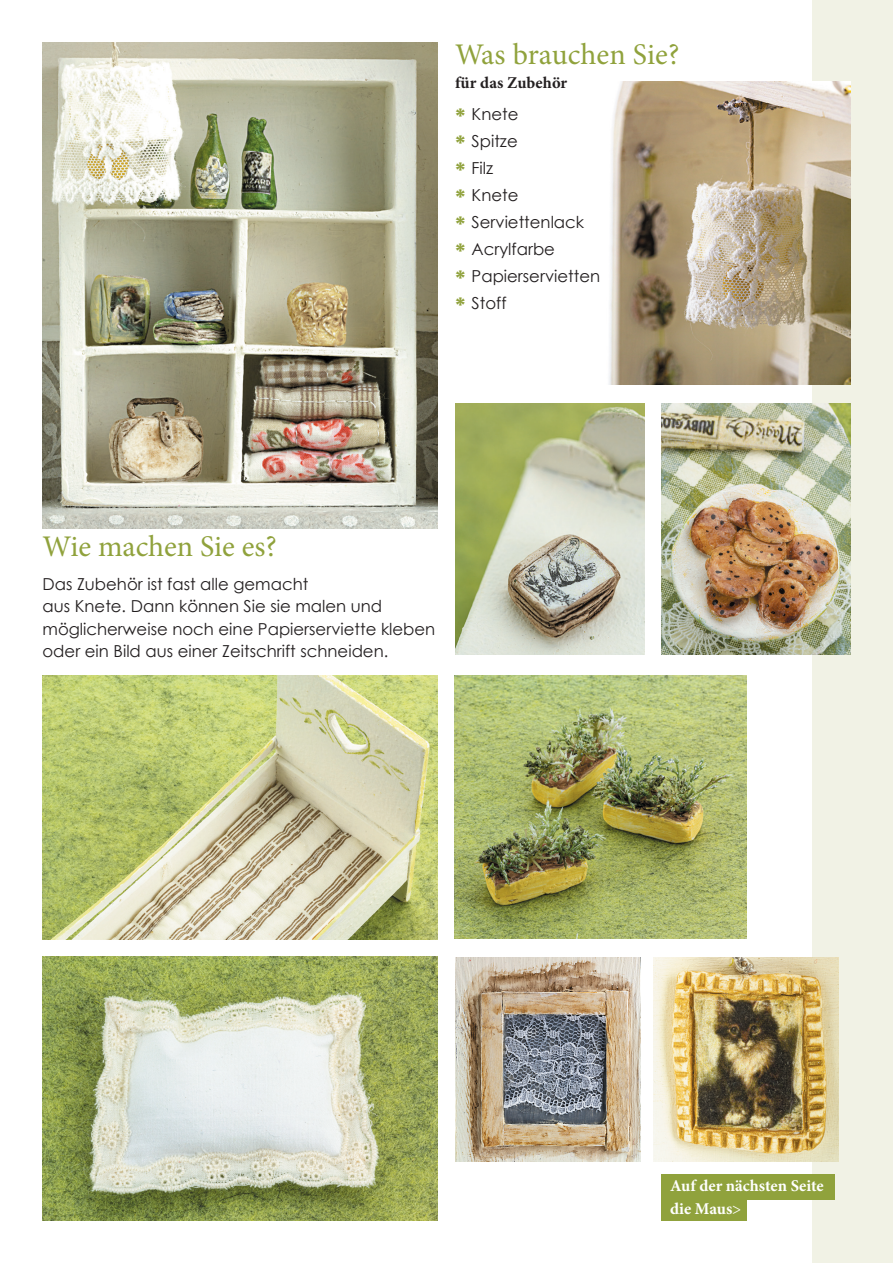
<style>
.page{position:relative;width:893px;height:1263px;background:#fff}
.page>*{position:absolute;margin:0;border:0;box-sizing:border-box;transform-origin:0 0}
.t1{font:30px "Minion Pro";color:#90a23c}
.t2{font:16.5px/27px "Century Gothic";color:#231f20}
.t3{font:700 16.5px/22.5px "Minion Pro";color:#fff}
.t4{font:700 16.5px "Minion Pro";letter-spacing:.005em;color:#231f20}
.s1{font-weight:700;font-size:22.5px;color:#90a23c}
.s2{font-weight:400}
</style>
<div class="page">
<div style="left:812px;top:0;width:81px;height:1263px;background:#f1f2e5"></div>
<img style="left:609px;top:81px;width:241px;height:304px">
<img style="left:661px;top:404px;width:189px;height:250px">
<img style="left:455px;top:404px;width:189px;height:251px">
<img style="left:455px;top:675px;width:292px;height:263px">
<img style="left:455px;top:957px;width:186px;height:204px">
<img style="left:653px;top:957px;width:186px;height:204px">
<img style="left:43px;top:676px;width:395px;height:263px">
<img style="left:43px;top:956px;width:395px;height:264px">
<div style="left:661px;top:1174px;width:174px;height:25px;background:#90a23c"></div>
<div style="left:661px;top:1195px;width:86px;height:26px;background:#90a23c"></div>
<img style="left:43px;top:43px;width:395px;height:485px">
<h1 class="t1" style="left:455px;top:35px;width:226px">Was brauchen Sie?</h1>
<p class="t4" style="left:455px;top:71px;width:114px">für das Zubehör</p>
<p class="t2" style="left:455px;top:100px;width:146px"><span class="s1">*</span> Knete<br><span class="s1">*</span> Spitze<br><span class="s1">*</span> Filz<br><span class="s1">*</span> Knete<br><span class="s1">*</span> Serviettenlack<br><span class="s1">*</span> Acrylfarbe<br><span class="s1">*</span> Papierservietten <span class="s1">*</span> Stoff</p>
<h1 class="t1" style="left:43px;top:526px;width:236px">Wie machen Sie es?</h1>
<p class="t2" style="left:43px;top:572px;width:394px;line-height:22.5px">Das Zubehör ist fast alle gemacht<br>aus Knete. Dann können Sie sie malen und möglicherweise noch eine Papierserviette kleben oder ein Bild aus einer Zeitschrift schneiden.</p>
<p class="t3" style="left:670px;top:1174px;width:155px">Auf der nächsten Seite die Maus<span class="s2">&gt;</span></p>
</div>
